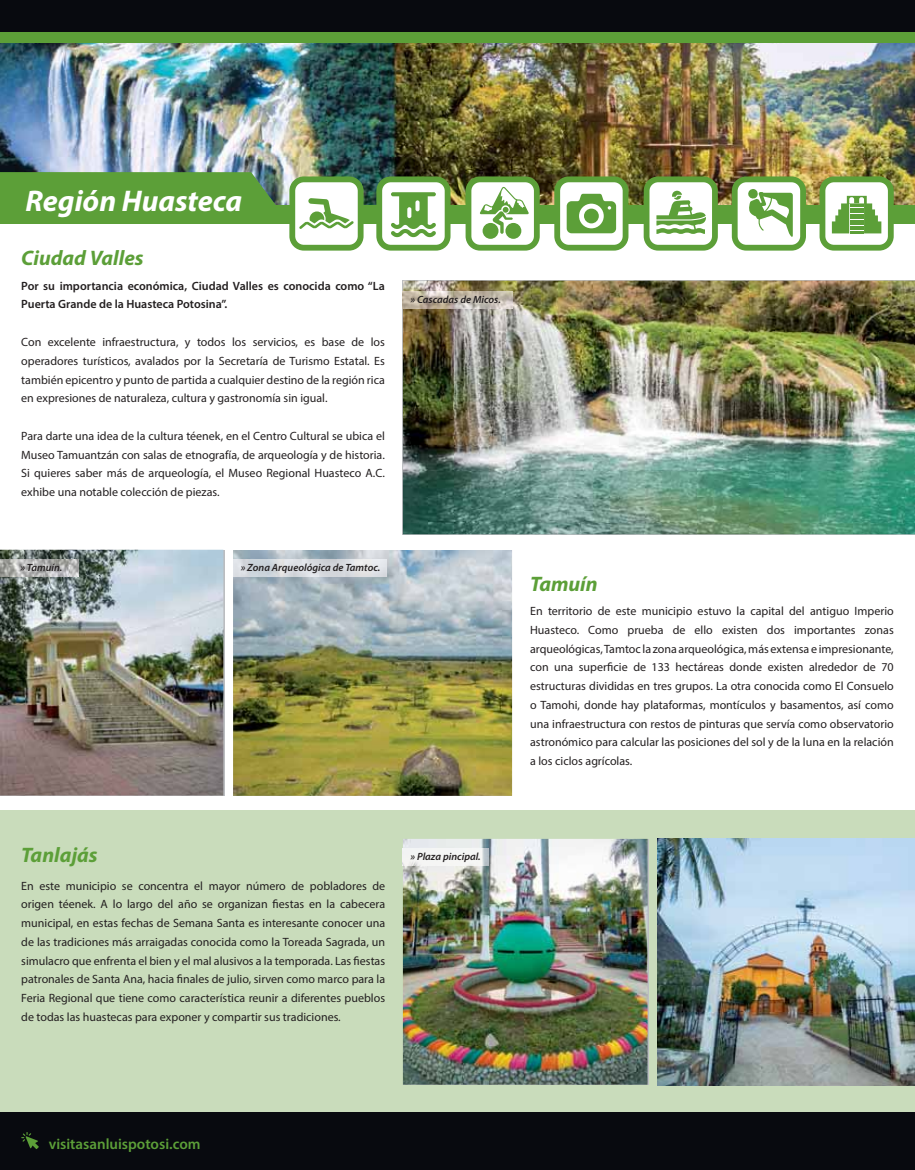
<style>
.page{position:relative;width:915px;height:1170px;background:#fff}
.page>*{position:absolute;margin:0;border:0;box-sizing:border-box;transform-origin:0 0}
.t1{font:italic 700 30px "Myriad Pro";color:#fff}
.t2{font:italic 700 21px "Myriad Pro";color:#5c9f38}
.t3{font:600 15px "Myriad Pro";color:#5c9f38}
.t4{font:12px/18.8px "Myriad Pro";color:#231f20;text-align:justify}
.t5{font:600 12px/18.8px "Myriad Pro";color:#231f20}
.t6{font:italic 600 10.5px "Myriad Pro";color:#231f20}
</style>
<div class="page">
<img style="left:0;top:42px;width:914px;height:163px">
<div style="left:0;top:1111px;width:914px;height:58px;background:#080a0f"></div>
<div style="left:0;top:0;width:914px;height:33px;background:#080a0f"></div>
<div style="left:0;top:32px;width:914px;height:10px;background:#5c9f38"></div>
<div style="left:0;top:205px;width:914px;height:19px;background:#5c9f38"></div>
<svg style="left:0;top:172px;width:289px;height:33px;background:#5e9d40"></svg>
<div style="left:0;top:810px;width:914px;height:301px;background:#c9dcbb"></div>
<div style="left:822px;top:179px;width:68px;height:69px;background:#fff;border-radius:12px"></div>
<div style="left:819px;top:176px;width:74px;height:74px;border:6px solid #5c9f38;border-radius:12px"></div>
<svg style="left:831px;top:196px;width:50px;height:37px"></svg>
<div style="left:734px;top:179px;width:68px;height:69px;background:#fff;border-radius:12px"></div>
<div style="left:731px;top:176px;width:74px;height:74px;border:6px solid #5c9f38;border-radius:12px"></div>
<svg style="left:748px;top:189px;width:44px;height:48px"></svg>
<div style="left:646px;top:179px;width:68px;height:69px;background:#fff;border-radius:12px"></div>
<div style="left:643px;top:176px;width:74px;height:74px;border:6px solid #5c9f38;border-radius:12px"></div>
<svg style="left:656px;top:191px;width:49px;height:43px"></svg>
<div style="left:557px;top:179px;width:68px;height:69px;background:#fff;border-radius:12px"></div>
<div style="left:554px;top:176px;width:74px;height:74px;border:6px solid #5c9f38;border-radius:12px"></div>
<svg style="left:566px;top:194px;width:50px;height:39px"></svg>
<div style="left:468px;top:179px;width:68px;height:69px;background:#fff;border-radius:12px"></div>
<div style="left:465px;top:176px;width:74px;height:74px;border:6px solid #5c9f38;border-radius:12px"></div>
<svg style="left:480px;top:187px;width:48px;height:47px"></svg>
<div style="left:505px;top:223px;width:16px;height:16px;background:#5c9f38;border-radius:50%"></div>
<div style="left:482px;top:223px;width:16px;height:16px;background:#5c9f38;border-radius:50%"></div>
<div style="left:379px;top:179px;width:68px;height:69px;background:#fff;border-radius:12px"></div>
<div style="left:376px;top:176px;width:74px;height:74px;border:6px solid #5c9f38;border-radius:12px"></div>
<svg style="left:391px;top:192px;width:45px;height:45px"></svg>
<div style="left:292px;top:179px;width:68px;height:69px;background:#fff;border-radius:12px"></div>
<div style="left:289px;top:176px;width:74px;height:74px;border:6px solid #5c9f38;border-radius:12px"></div>
<svg style="left:299px;top:198px;width:54px;height:31px"></svg>
<svg style="left:21px;top:1132px;width:18px;height:16px"></svg>
<img style="left:0;top:549px;width:223px;height:246px">
<img style="left:233px;top:550px;width:279px;height:245px">
<img style="left:403px;top:281px;width:511px;height:253px">
<img style="left:0;top:559px;width:78px;height:17px">
<img style="left:233px;top:559px;width:153px;height:17px">
<img style="left:403px;top:838px;width:244px;height:246px">
<img style="left:657px;top:838px;width:257px;height:247px">
<img style="left:403px;top:291px;width:109px;height:17px">
<img style="left:403px;top:848px;width:85px;height:17px">
<h1 class="t1" style="left:26px;top:189px;width:218px">Región Huasteca</h1>
<h2 class="t2" style="left:21px;top:250px;width:124px">Ciudad Valles</h2>
<p class="t5" style="left:21px;top:277px;width:365px">Por su importancia económica, Ciudad Valles es conocida como “La<br>Puerta Grande de la Huasteca Potosina”.</p>
<p class="t4" style="left:21px;top:334px;width:365px">Con excelente infraestructura, y todos los servicios, es base de los operadores turísticos, avalados por la Secretaría de Turismo Estatal. Es también epicentro y punto de partida a cualquier destino de la región rica en expresiones de naturaleza, cultura y gastronomía sin igual.</p>
<p class="t4" style="left:21px;top:427px;width:365px">Para darte una idea de la cultura téenek, en el Centro Cultural se ubica el Museo Tamuantzán con salas de etnografía, de arqueología y de historia.<br>Si quieres saber más de arqueología, el Museo Regional Huasteco A.C. exhibe una notable colección de piezas.</p>
<p class="t6" style="left:410px;top:295px;width:92px">» Cascadas de Micos.</p>
<p class="t6" style="left:20px;top:563px;width:43px">» Tamuín.</p>
<p class="t6" style="left:241px;top:563px;width:141px">» Zona Arqueológica de Tamtoc.</p>
<h2 class="t2" style="left:530px;top:576px;width:69px">Tamuín</h2>
<p class="t4" style="left:530px;top:603px;width:365px">En territorio de este municipio estuvo la capital del antiguo Imperio Huasteco. Como prueba de ello existen dos importantes zonas arqueológicas, Tamtoc la zona arqueológica, más extensa e impresionante, con una superficie de 133 hectáreas donde existen alrededor de 70 estructuras divididas en tres grupos. La otra conocida como El Consuelo o Tamohi, donde hay plataformas, montículos y basamentos, así como una infraestructura con restos de pinturas que servía como observatorio astronómico para calcular las posiciones del sol y de la luna en la relación a los ciclos agrícolas.</p>
<h2 class="t2" style="left:21px;top:847px;width:78px">Tanlajás</h2>
<p class="t4" style="left:21px;top:877px;width:365px">En este municipio se concentra el mayor número de pobladores de origen téenek. A lo largo del año se organizan fiestas en la cabecera municipal, en estas fechas de Semana Santa es interesante conocer una de las tradiciones más arraigadas conocida como la Toreada Sagrada, un simulacro que enfrenta el bien y el mal alusivos a la temporada. Las fiestas patronales de Santa Ana, hacia finales de julio, sirven como marco para la Feria Regional que tiene como característica reunir a diferentes pueblos de todas las huastecas para exponer y compartir sus tradiciones.</p>
<p class="t6" style="left:410px;top:852px;width:72px">» Plaza pincipal.</p>
<p class="t3" style="left:49px;top:1137px;width:153px">visitasanluispotosi.com</p>
</div>
